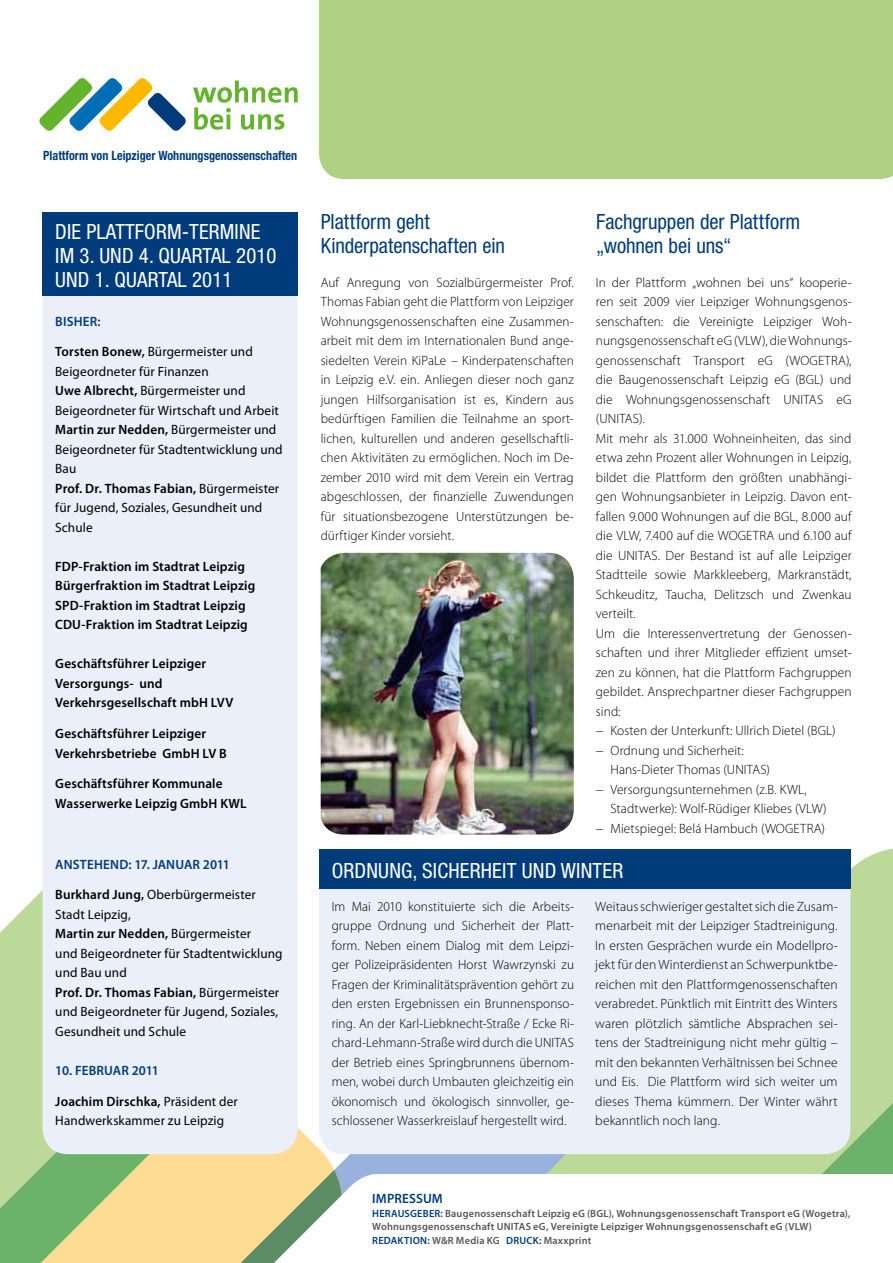
<style>
.page{position:relative;width:893px;height:1263px;background:#fff}
.page>*{position:absolute;margin:0;border:0;box-sizing:border-box;transform-origin:0 0}
.t1{font:condensed 21px/24px "Helvetica Neue";letter-spacing:.01em;color:#fff}
.t2{font:condensed 21px/24px "Helvetica Neue";letter-spacing:-.005em;color:#003c7c}
.t3{font:300 13.5px/19.5px "Myriad Pro";letter-spacing:.005em;color:#000;text-align:justify}
.t4{font:13.5px/19.5px "Myriad Pro";letter-spacing:.01em;color:#000}
.t5{font:600 13.5px/19.5px "Myriad Pro";letter-spacing:.01em;color:#000}
.t6{font:600 13.5px "Myriad Pro";letter-spacing:.01em;color:#003c7c}
.t7{font:700 condensed 12.75px "Helvetica Neue";color:#003c7c;scale:.95 1}
.t8{font:600 10.5px/13.5px "Myriad Pro";letter-spacing:.02em;color:#565656}
.t9{font:600 10.5px "Myriad Pro";color:#003c7c}
.s1{font-weight:600}
.s2{color:#fff}
.s3{color:#003c7c}
</style>
<div class="page">
<svg style="left:278px;top:1128px;width:66px;height:42px;fill:#ffdc93"></svg>
<svg style="left:0;top:889px;width:278px;height:374px;fill:#bdd99a"></svg>
<svg style="left:0;top:1044px;width:236px;height:219px"></svg>
<svg style="left:344px;top:848px;width:549px;height:326px;fill:#bdd99a"></svg>
<svg style="left:398px;top:1044px;width:495px;height:130px;fill:#bdd99a"></svg>
<div style="left:319px;top:0;width:574px;height:179px;background:#aed184"></div>
<svg style="left:39px;top:78px;width:147px;height:53px"></svg>
<svg style="left:193px;top:81px;width:105px;height:49px"></svg>
<svg style="left:261px;top:1174px;width:114px;height:89px"></svg>
<div style="left:43px;top:277px;width:255px;height:877px;background:#ebeff9;border-radius:26px"></div>
<div style="left:43px;top:213px;width:255px;height:83px;background:#003c7c"></div>
<img style="left:321px;top:553px;width:253px;height:281px">
<div style="left:319px;top:858px;width:531px;height:296px;background:#ebeff9;border-radius:26px"></div>
<div style="left:319px;top:849px;width:531px;height:39px;background:#003c7c"></div>
<p class="t7" style="left:43px;top:147px;width:269px">Plattform von Leipziger Wohnungsgenossenschaften</p>
<h1 class="t1" style="left:55px;top:219px;width:223px">die plattform-termine im 3. und 4. quartal 2010 und 1. Quartal 2011</h1>
<p class="t6" style="left:55px;top:313px;width:47px">bisher:</p>
<p class="t4" style="left:55px;top:342px;width:229px"><span class="s1">Torsten Bonew,</span> Bürgermeister und<br>Beigeordneter für Finanzen<br><span class="s1">Uwe Albrecht,</span> Bürgermeister und<br>Beigeordneter für Wirtschaft und Arbeit<br><span class="s1">Martin zur Nedden,</span> Bürgermeister und<br>Beigeordneter für Stadtentwicklung und<br>Bau<br><span class="s1">Prof. Dr. Thomas Fabian,</span> Bürgermeister für Jugend, Soziales, Gesundheit und<br>Schule</p>
<p class="t5" style="left:55px;top:556px;width:201px">FDP-Fraktion im Stadtrat Leipzig Bürgerfraktion im Stadtrat Leipzig SPD-Fraktion im Stadtrat Leipzig CDU-Fraktion im Stadtrat Leipzig</p>
<p class="t5" style="left:55px;top:654px;width:164px">Geschäftsführer Leipziger<br>Versorgungs- und<br>Verkehrsgesellschaft mbH LVV</p>
<p class="t5" style="left:55px;top:723px;width:173px">Geschäftsführer Leipziger<br>Verkehrsbetriebe GmbH LV B</p>
<p class="t5" style="left:55px;top:774px;width:192px">Geschäftsführer Kommunale<br>Wasserwerke Leipzig GmbH KWL</p>
<p class="t6" style="left:55px;top:855px;width:176px">anstehend: 17. Januar 2011</p>
<p class="t4" style="left:55px;top:885px;width:229px"><span class="s1">Burkhard Jung,</span> Oberbürgermeister<br>Stadt Leipzig,<br><span class="s1">Martin zur Nedden,</span> Bürgermeister<br>und Beigeordneter für Stadtentwicklung und Bau und<br><span class="s1">Prof. Dr. Thomas Fabian,</span> Bürgermeister und Beigeordneter für Jugend, Soziales,<br>Gesundheit und Schule</p>
<p class="t6" style="left:55px;top:1062px;width:105px">10. Februar 2011</p>
<p class="t4" style="left:55px;top:1091px;width:184px"><span class="s1">Joachim Dirschka,</span> Präsident der<br>Handwerkskammer zu Leipzig</p>
<h1 class="t2" style="left:321px;top:210px;width:186px">Plattform geht<br>Kinderpatenschaften ein</h1>
<h1 class="t2" style="left:596px;top:210px;width:206px">Fachgruppen der Plattform „wohnen bei uns“</h1>
<p class="t3" style="left:596px;top:273px;width:257px;text-align:left">In der Plattform „wohnen bei uns“ kooperie&shy;ren seit 2009 vier Leipziger Wohnungsgenos&shy;senschaften: die Vereinigte Leipziger Woh&shy;nungsgenossenschaft eG (VLW), die Wohnungs&shy;genossenschaft Transport eG (WOGETRA), die Baugenossenschaft Leipzig eG (BGL) und die Wohnungsgenossenschaft UNITAS eG (UNITAS).<br>Mit mehr als 31.000 Wohneinheiten, das sind etwa zehn Prozent aller Wohnungen in Leipzig, bildet die Plattform den größten unabhängi&shy;gen Wohnungsanbieter in Leipzig. Davon ent&shy;fallen 9.000 Wohnungen auf die BGL, 8.000 auf die VLW, 7.400 auf die WOGETRA und 6.100 auf die UNITAS. Der Bestand ist auf alle Leipziger Stadtteile sowie Markkleeberg, Markranstädt, Schkeuditz, Taucha, Delitzsch und Zwenkau verteilt.<br>Um die Interessenvertretung der Genossen&shy;schaften und ihrer Mitglieder effizient umset&shy;zen zu können, hat die Plattform Fachgruppen gebildet. Ansprechpartner dieser Fachgruppen sind:<br>− Kosten der Unterkunft: Ullrich Dietel (BGL)<br>− Ordnung und Sicherheit:<br><span class="s2">−</span> Hans-Dieter Thomas (UNITAS)<br>− Versorgungsunternehmen (z.B. KWL,<br><span class="s2">−</span> Stadtwerke): Wolf-Rüdiger Kliebes (VLW)<br>− Mietspiegel: Belá Hambuch (WOGETRA)</p>
<h1 class="t1" style="left:332px;top:859px;width:293px">ordnung, sicherheit und winter</h1>
<p class="t3" style="left:332px;top:897px;width:244px">Im Mai 2010 konstituierte sich die Arbeits&shy;gruppe Ordnung und Sicherheit der Platt&shy;form. Neben einem Dialog mit dem Leipzi&shy;ger Polizeipräsidenten Horst Wawrzynski zu Fragen der Kriminalitätsprävention gehört zu den ersten Ergebnissen ein Brunnensponso&shy;ring. An der Karl-Liebknecht-Straße / Ecke Ri&shy;chard-Lehmann-Straße wird durch die UNITAS der Betrieb eines Springbrunnens übernom&shy;men, wobei durch Umbauten gleichzeitig ein ökonomisch und ökologisch sinnvoller, ge&shy;schlossener Wasserkreislauf hergestellt wird.</p>
<p class="t3" style="left:595px;top:897px;width:244px">Weitaus schwieriger gestaltet sich die Zusam&shy;menarbeit mit der Leipziger Stadtreinigung.<br>In ersten Gesprächen wurde ein Modellpro&shy;jekt für den Winterdienst an Schwerpunktbe&shy;reichen mit den Plattformgenossenschaften verabredet. Pünktlich mit Eintritt des Winters waren plötzlich sämtliche Absprachen sei&shy;tens der Stadtreinigung nicht mehr gültig – mit den bekannten Verhältnissen bei Schnee und Eis. Die Plattform wird sich weiter um dieses Thema kümmern. Der Winter währt bekanntlich noch lang.</p>
<p class="t3" style="left:321px;top:272px;width:255px">Auf Anregung von Sozialbürgermeister Prof.<br>Thomas Fabian geht die Plattform von Leipziger Wohnungsgenossenschaften eine Zusammen&shy;arbeit mit dem im Internationalen Bund ange&shy;siedelten Verein KiPaLe – Kinderpatenschaften in Leipzig e.V. ein. Anliegen dieser noch ganz jungen Hilfsorganisation ist es, Kindern aus bedürftigen Familien die Teilnahme an sport&shy;lichen, kulturellen und anderen gesellschaftli&shy;chen Aktivitäten zu ermöglichen. Noch im De&shy;zember 2010 wird mit dem Verein ein Vertrag abgeschlossen, der finanzielle Zuwendungen für situationsbezogene Unterstützungen be&shy;dürftiger Kinder vorsieht.</p>
<p class="t6" style="left:372px;top:1190px;width:72px">IMPRESSUM</p>
<p class="t8" style="left:372px;top:1206px;width:480px"><span class="s3">HERAUSGEBER:</span> Baugenossenschaft Leipzig eG (BGL), Wohnungsgenossenschaft Transport eG (Wogetra),<br>Wohnungsgenossenschaft UNITAS</p>
<p class="t8" style="left:533px;top:1220px;width:280px">eG, Vereinigte Leipziger Wohnungsgenossenschaft eG (VLW)</p>
<p class="t9" style="left:372px;top:1233px;width:39px">REDAKTION</p>
<p class="t8" style="left:427px;top:1233px;width:166px"><span class="s3">:</span> W&amp;R Media KG <span class="s3">DRUCK:</span> Maxxprint</p>
</div>
